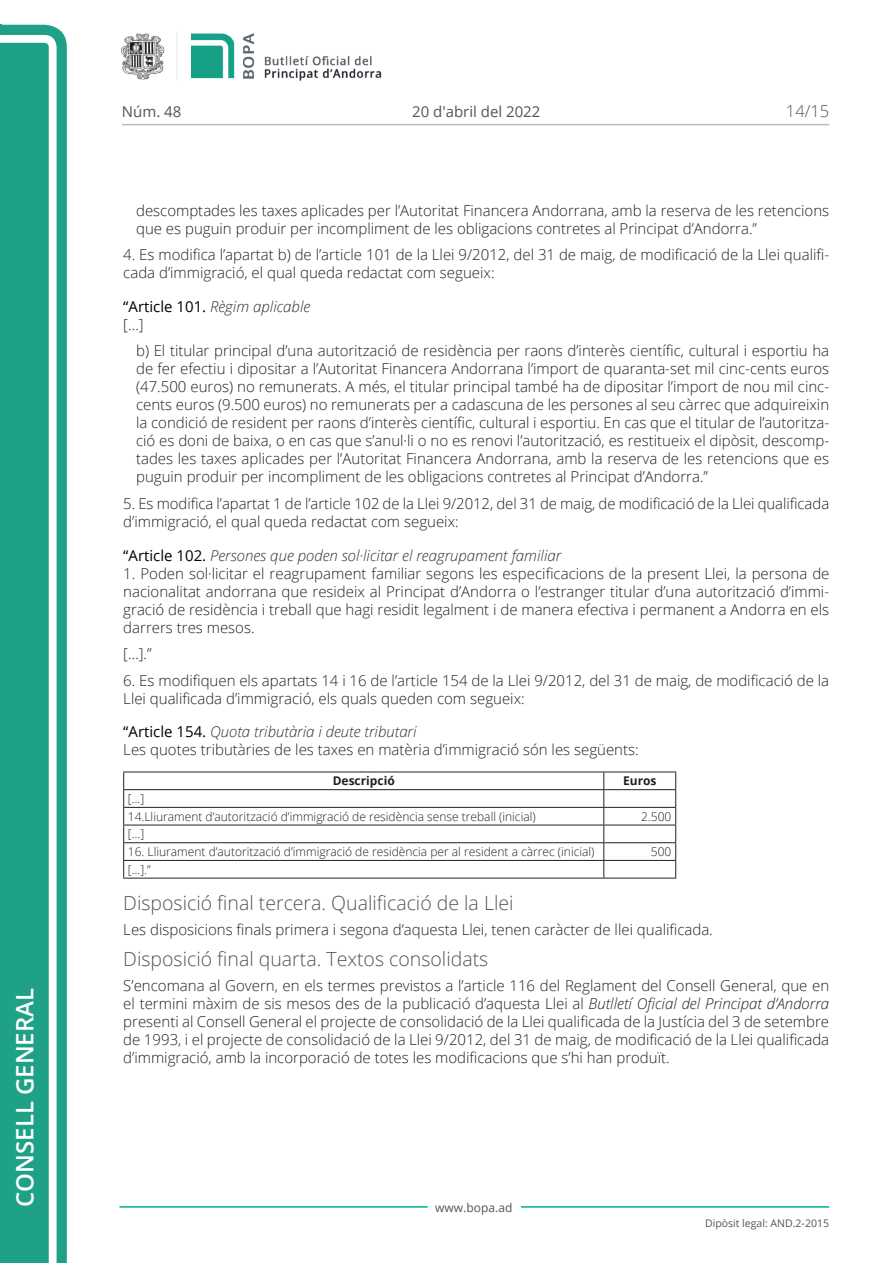
<style>
.page{position:relative;width:893px;height:1263px;background:#fff}
.page>*{position:absolute;margin:0;border:0;box-sizing:border-box;transform-origin:0 0}
.t1{font:600 24px "Open Sans";color:#fff}
.Titol_5{font:300 19.5px "Open Sans";color:#545454}
.t2{font:300 16.5px "Open Sans";color:#545454}
.Body_text{font:300 15px/18px "Open Sans";color:#231f20}
.Body_text_i{font:300 15px/18px "Open Sans";color:#231f20}
.Titol_7{font:italic 300 15px "Open Sans";color:#303030}
.t3{font:15px "Open Sans";color:#545454}
.TaulaText{font:300 12px "Open Sans";color:#231f20}
.Encapçalament{font:700 12px "Open Sans";color:#231f20}
.t4{font:12px "Open Sans";color:#545454}
.TaulaText_-_Der{font:300 12px "Open Sans";color:#231f20}
.t5{font:10.5px "Open Sans";color:#545454}
.s1{font-weight:400;font-style:normal;color:#000}
.s2{font-style:italic}
</style>
<div class="page">
<svg style="left:0;top:25px;width:67px;height:1238px;fill:#1ea187"></svg>
<div style="left:0;top:43px;width:49px;height:1220px;background:#1ea187"></div>
<img style="left:122px;top:32px;width:260px;height:49px">
<hr style="left:119px;top:1206px;width:309px;height:2px;background:#00ae91">
<hr style="left:521px;top:1206px;width:308px;height:2px;background:#00ae91">
<hr style="left:122px;top:124px;width:707px;height:1px;background:#bcbdc0">
<hr style="left:123px;top:807px;width:481px;height:1px;background:#231f20">
<hr style="left:604px;top:807px;width:72px;height:1px;background:#231f20">
<hr style="left:123px;top:825px;width:481px;height:1px;background:#231f20">
<hr style="left:604px;top:825px;width:72px;height:1px;background:#231f20">
<hr style="left:123px;top:842px;width:481px;height:1px;background:#231f20">
<hr style="left:604px;top:842px;width:72px;height:1px;background:#231f20">
<hr style="left:123px;top:860px;width:481px;height:1px;background:#231f20">
<hr style="left:123px;top:878px;width:481px;height:1px;background:#231f20">
<hr style="left:604px;top:860px;width:72px;height:1px;background:#231f20">
<hr style="left:604px;top:878px;width:72px;height:1px;background:#231f20">
<hr style="left:123px;top:772px;width:481px;height:1px;background:#231f20">
<svg style="left:123px;top:772px;width:1px;height:106px"></svg>
<hr style="left:123px;top:789px;width:481px;height:1px;background:#231f20">
<hr style="left:604px;top:772px;width:72px;height:1px;background:#231f20">
<svg style="left:603px;top:772px;width:1px;height:106px"></svg>
<svg style="left:675px;top:772px;width:1px;height:106px"></svg>
<hr style="left:604px;top:789px;width:72px;height:1px;background:#231f20">
<h1 class="t1" style="left:8px;top:1207px;width:220px;rotate:-90deg">Consell General</h1>
<p class="t3" style="left:122px;top:102px;width:61px">Núm. 48</p>
<p class="t3" style="left:412px;top:102px;width:130px">20 d'abril del 2022</p>
<p class="t2" style="left:786px;top:100px;width:45px">14/15</p>
<p class="Body_text_i" style="left:136px;top:201px;width:695px">descomptades les taxes aplicades per l’Autoritat Financera Andorrana, amb la reserva de les retencions que es puguin produir per incompliment de les obligacions contretes al Principat d’Andorra.”</p>
<p class="Body_text" style="left:123px;top:245px;width:707px">4. Es modifica l’apartat b) de l’article 101 de la Llei 9/2012, del 31 de maig, de modificació de la Llei qualifi&shy;cada d’immigració, el qual queda redactat com segueix:</p>
<p class="Titol_7" style="left:123px;top:296px;width:188px"><span class="s1">“Article 101.</span> Règim aplicable</p>
<p class="Body_text" style="left:123px;top:315px;width:22px">[…]</p>
<p class="Body_text_i" style="left:136px;top:341px;width:695px;text-align:justify">b) El titular principal d’una autorització de residència per raons d’interès científic, cultural i esportiu ha de fer efectiu i dipositar a l’Autoritat Financera Andorrana l’import de quaranta-set mil cinc-cents euros (47.500 euros) no remunerats. A més, el titular principal també ha de dipositar l’import de nou mil cinc&shy;cents euros (9.500 euros) no remunerats per a cadascuna de les persones al seu càrrec que adquireixin la condició de resident per raons d’interès científic, cultural i esportiu. En cas que el titular de l’autoritza&shy;ció es doni de baixa, o en cas que s’anul·li o no es renovi l’autorització, es restitueix el dipòsit, descomp&shy;tades les taxes aplicades per l’Autoritat Financera Andorrana, amb la reserva de les retencions que es puguin produir per incompliment de les obligacions contretes al Principat d’Andorra.”</p>
<p class="Body_text" style="left:123px;top:494px;width:707px">5. Es modifica l’apartat 1 de l’article 102 de la Llei 9/2012, del 31 de maig, de modificació de la Llei qualificada d’immigració, el qual queda redactat com segueix:</p>
<p class="Titol_7" style="left:123px;top:545px;width:439px"><span class="s1">“Article 102.</span> Persones que poden sol·licitar el reagrupament familiar</p>
<p class="Body_text" style="left:123px;top:564px;width:708px;text-align:justify">1. Poden sol·licitar el reagrupament familiar segons les especificacions de la present Llei, la persona de nacionalitat andorrana que resideix al Principat d’Andorra o l’estranger titular d’una autorització d’immi&shy;gració de residència i treball que hagi residit legalment i de manera efectiva i permanent a Andorra en els darrers tres mesos.</p>
<p class="Body_text" style="left:123px;top:644px;width:30px">[…].”</p>
<p class="Body_text" style="left:123px;top:671px;width:707px">6. Es modifiquen els apartats 14 i 16 de l’article 154 de la Llei 9/2012, del 31 de maig, de modificació de la<br>Llei qualificada d’immigració, els quals queden com segueix:</p>
<p class="Titol_7" style="left:123px;top:722px;width:295px"><span class="s1">“Article 154.</span> Quota tributària i deute tributari</p>
<p class="Body_text" style="left:123px;top:741px;width:517px">Les quotes tributàries de les taxes en matèria d’immigració són les següents:</p>
<p class="Encapçalament" style="left:333px;top:772px;width:64px">Descripció</p>
<p class="Encapçalament" style="left:623px;top:772px;width:35px">Euros</p>
<p class="TaulaText" style="left:128px;top:790px;width:18px">[…]</p>
<p class="TaulaText" style="left:128px;top:808px;width:409px">14.Lliurament d’autorització d’immigració de residència sense treball (inicial)</p>
<p class="TaulaText_-_Der" style="left:641px;top:808px;width:32px">2.500</p>
<p class="TaulaText" style="left:128px;top:826px;width:18px">[…]</p>
<p class="TaulaText" style="left:128px;top:843px;width:468px">16. Lliurament d’autorització d’immigració de residència per al resident a càrrec (inicial)</p>
<p class="TaulaText_-_Der" style="left:651px;top:843px;width:22px">500</p>
<p class="TaulaText" style="left:128px;top:861px;width:24px">[…].”</p>
<p class="Titol_5" style="left:123px;top:889px;width:392px">Disposició final tercera. Qualificació de la Llei</p>
<p class="Body_text" style="left:123px;top:920px;width:591px">Les disposicions finals primera i segona d’aquesta Llei, tenen caràcter de llei qualificada.</p>
<p class="Titol_5" style="left:123px;top:945px;width:366px">Disposició final quarta. Textos consolidats</p>
<p class="Body_text" style="left:123px;top:976px;width:707px;text-align:justify">S’encomana al Govern, en els termes previstos a l’article 116 del Reglament del Consell General, que en el termini màxim de sis mesos des de la publicació d’aquesta Llei al <span class="s2">Butlletí Oficial del Principat d’Andorra </span>presenti al Consell General el projecte de consolidació de la Llei qualificada de la Justícia del 3 de setembre de 1993, i el projecte de consolidació de la Llei 9/2012, del 31 de maig, de modificació de la Llei qualificada d’immigració, amb la incorporació de totes les modificacions que s’hi han produït.</p>
<p class="t4" style="left:435px;top:1199px;width:79px">www.bopa.ad</p>
<p class="t5" style="left:705px;top:1216px;width:125px">Dipòsit legal: AND.2-2015</p>
</div>
